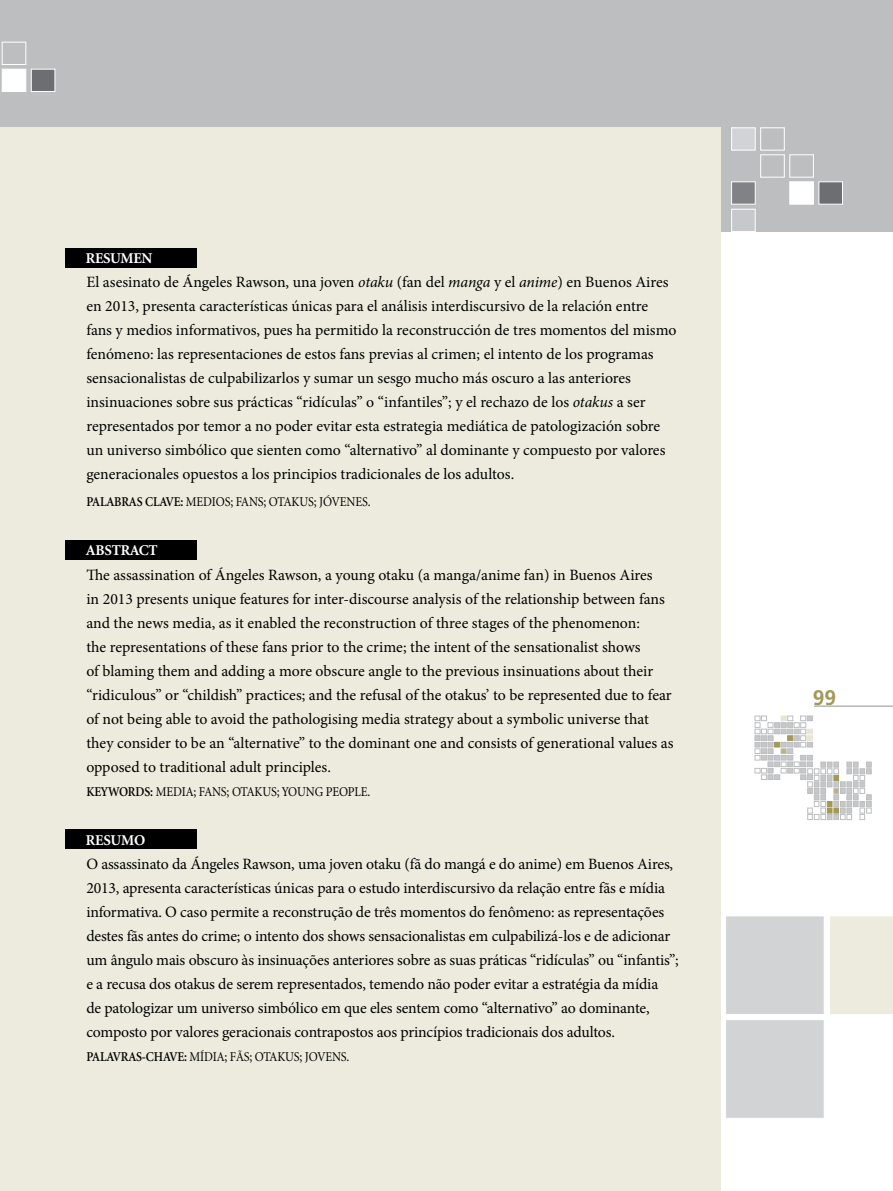
<style>
.page{position:relative;width:893px;height:1191px;background:#fff}
.page>*{position:absolute;margin:0;border:0;box-sizing:border-box;transform-origin:0 0}
.t1{font:700 21px "Frutiger";color:#a29957}
.t2{font:15.75px/24px "Minion Pro";letter-spacing:-.005em;color:#000}
.t3{font:700 15px "Minion";letter-spacing:-.015em;color:#fff}
.t4{font:13.5px "Minion";letter-spacing:-.01em;color:#000;scale:.9 1}
.s1{font-style:italic}
.s2{font-weight:600}
</style>
<div class="page">
<svg style="left:755px;top:716px;width:116px;height:103px"></svg>
<div style="left:0;top:0;width:893px;height:232px;background:#bcbec0"></div>
<div style="left:725px;top:915px;width:100px;height:100px;background:#d1d3d4;border:1px solid #fff"></div>
<div style="left:830px;top:916px;width:63px;height:98px;background:#ecebdd"></div>
<hr style="left:814px;top:706px;width:79px;height:1px;background:#b1b4b6">
<div style="left:731px;top:182px;width:24px;height:22px;background:#808285"></div>
<div style="left:790px;top:182px;width:24px;height:22px;background:#fff"></div>
<div style="left:819px;top:182px;width:24px;height:22px;background:#6d6e71"></div>
<div style="left:760px;top:155px;width:24px;height:22px;border:1px solid #fff"></div>
<div style="left:790px;top:155px;width:24px;height:22px;border:1px solid #fff"></div>
<div style="left:731px;top:128px;width:24px;height:22px;background:#d1d3d4;border:1px solid #fff"></div>
<div style="left:760px;top:128px;width:24px;height:22px;border:1px solid #fff"></div>
<div style="left:731px;top:209px;width:24px;height:23px;background:#c7c8ca;border:1px solid #fff"></div>
<div style="left:2px;top:69px;width:24px;height:23px;background:#fff"></div>
<div style="left:31px;top:69px;width:24px;height:23px;background:#6d6e71;border:1px solid #fff"></div>
<div style="left:2px;top:42px;width:24px;height:23px;border:1px solid #fff"></div>
<div style="left:725px;top:1019px;width:100px;height:99px;background:#d1d3d4;border:1px solid #fff"></div>
<div style="left:0;top:128px;width:721px;height:1063px;background:#ecebdd"></div>
<div style="left:65px;top:248px;width:131px;height:20px;background:#000"></div>
<div style="left:65px;top:540px;width:131px;height:19px;background:#000"></div>
<div style="left:65px;top:829px;width:131px;height:20px;background:#000"></div>
<p class="t3" style="left:86px;top:250px;width:68px">RESUMEN</p>
<p class="t2" style="left:86px;top:270px;width:592px">El asesinato de Ángeles Rawson, una joven <span class="s1">otaku</span> (fan del <span class="s1">manga</span> y el <span class="s1">anime</span>) en Buenos Aires en 2013, presenta características únicas para el análisis interdiscursivo de la relación entre fans y medios informativos, pues ha permitido la reconstrucción de tres momentos del mismo fenómeno: las representaciones de estos fans previas al crimen; el intento de los programas sensacionalistas de culpabilizarlos y sumar un sesgo mucho más oscuro a las anteriores insinuaciones sobre sus prácticas “ridículas” o “infantiles”; y el rechazo de los <span class="s1">otakus</span> a ser representados por temor a no poder evitar esta estrategia mediática de patologización sobre un universo simbólico que sienten como “alternativo” al dominante y compuesto por valores generacionales opuestos a los principios tradicionales de los adultos.</p>
<p class="t4" style="left:86px;top:495px;width:317px"><span class="s2">PALABRAS CLAVE:</span> MEDIOS; FANS; OTAKUS; JÓVENES.</p>
<p class="t3" style="left:86px;top:543px;width:73px">ABSTRACT</p>
<p class="t2" style="left:86px;top:562px;width:589px">The assassination of Ángeles Rawson, a young otaku (a manga/anime fan) in Buenos Aires<br>in 2013 presents unique features for inter-discourse analysis of the relationship between fans and the news media, as it enabled the reconstruction of three stages of the phenomenon:<br>the representations of these fans prior to the crime; the intent of the sensationalist shows<br>of blaming them and adding a more obscure angle to the previous insinuations about their “ridiculous” or “childish” practices; and the refusal of the otakus’ to be represented due to fear of not being able to avoid the pathologising media strategy about a symbolic universe that they consider to be an “alternative” to the dominant one and consists of generational values as opposed to traditional adult principles.</p>
<p class="t4" style="left:86px;top:784px;width:317px"><span class="s2">KEYWORDS:</span> MEDIA; FANS; OTAKUS; YOUNG PEOPLE.</p>
<p class="t3" style="left:86px;top:832px;width:61px">RESUMO</p>
<p class="t2" style="left:86px;top:852px;width:594px">O assassinato da Ángeles Rawson, uma joven otaku (fã do mangá e do anime) em Buenos Aires, 2013, apresenta características únicas para o estudo interdiscursivo da relação entre fãs e mídia informativa. O caso permite a reconstrução de três momentos do fenômeno: as representações destes fãs antes do crime; o intento dos shows sensacionalistas em culpabilizá-los e de adicionar um ângulo mais obscuro às insinuações anteriores sobre as suas práticas “ridículas” ou “infantis”; e a recusa dos otakus de serem representados, temendo não poder evitar a estratégia da mídia<br>de patologizar um universo simbólico em que eles sentem como “alternativo” ao dominante, composto por valores geracionais contrapostos aos princípios tradicionais dos adultos.</p>
<p class="t4" style="left:86px;top:1050px;width:294px"><span class="s2">PALAVRAS-CHAVE:</span> MÍDIA; FÃS; OTAKUS; JOVENS.</p>
<h1 class="t1" style="left:813px;top:686px;width:25px">99</h1>
</div>
